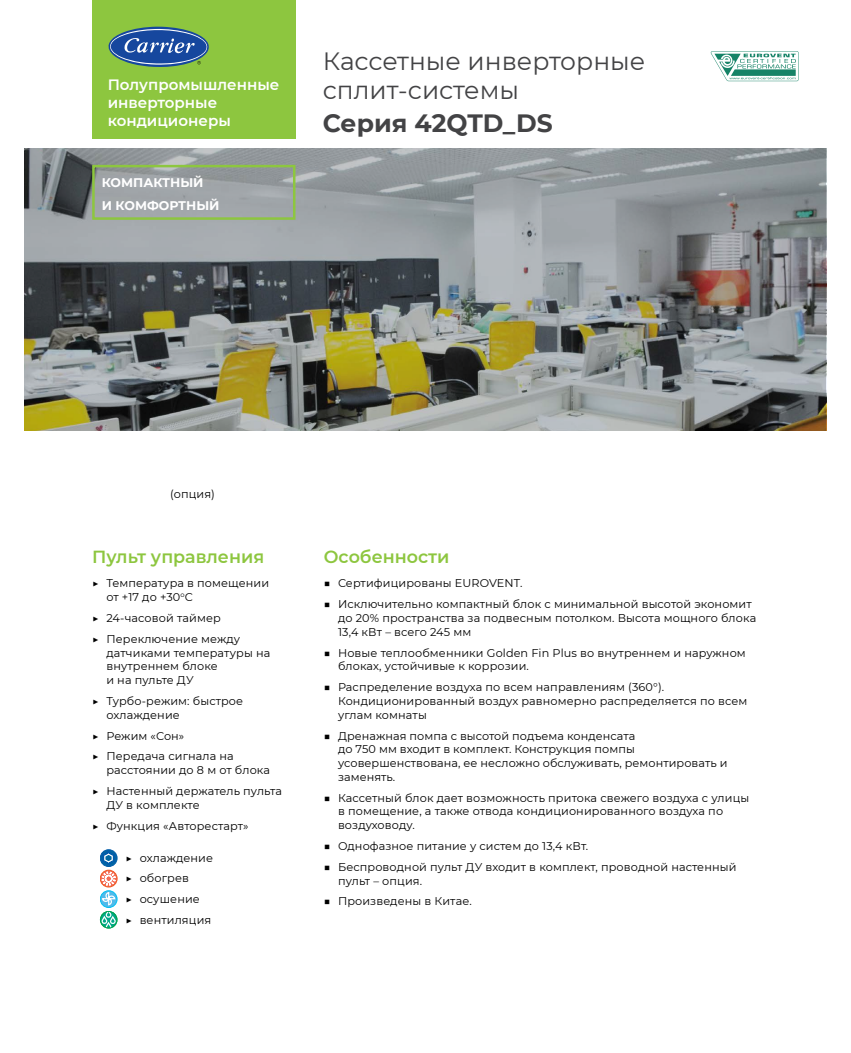
<style>
.page{position:relative;width:851px;height:1053px;background:#fff}
.page>*{position:absolute;margin:0;border:0;box-sizing:border-box;transform-origin:0 0}
.t1{font:25px/28.8px "Montserrat";color:#434345}
.t2{font:700 25px "Montserrat";color:#434345}
.t3{font:600 17.5px "Montserrat";color:#8dc63f}
.t4{font:600 15px/18px "Montserrat";color:#fff}
.t5{font:700 12.5px/22.5px "Montserrat";color:#fff}
.t6{font:11.25px/13.8px "Montserrat";letter-spacing:.01em;color:#000}
</style>
<div class="page">
<div style="left:92px;top:0;width:203px;height:139px;background:#8dc63f"></div>
<svg style="left:108px;top:27px;width:101px;height:40px"></svg>
<img style="left:25px;top:148px;width:801px;height:283px">
<svg style="left:710px;top:51px;width:88px;height:30px"></svg>
<div style="left:100px;top:849px;width:17px;height:17px;border:1px solid #005baa;border-radius:50%"></div>
<svg style="left:100px;top:850px;width:17px;height:77px"></svg>
<div style="left:100px;top:911px;width:17px;height:17px;border:1px solid #00a655;border-radius:50%"></div>
<div style="left:92px;top:165px;width:203px;height:55px;border:2px solid #8dc63f"></div>
<h3 class="t4" style="left:108px;top:74px;width:173px">Полупромышленные инверторные кондиционеры</h3>
<p class="t5" style="left:102px;top:171px;width:119px">КОМПАКТНЫЙ<br>И КОМФОРТНЫЙ</p>
<h1 class="t1" style="left:323px;top:46px;width:324px">Кассетные инверторные сплит-системы</h1>
<h1 class="t2" style="left:323px;top:105px;width:231px">Серия 42QTD_DS</h1>
<p class="t6" style="left:170px;top:486px;width:46px">(опция)</p>
<h2 class="t3" style="left:92px;top:544px;width:173px">Пульт управления</h2>
<p class="t6" style="left:106px;top:576px;width:164px;text-indent:-14px">▶ Температура в помещении от +17 до +30<sup>о</sup>С</p>
<p class="t6" style="left:92px;top:607px;width:149px;line-height:20.9px">▶ 24-часовой таймер<br>▶ Переключение между</p>
<p class="t6" style="left:106px;top:645px;width:165px">датчиками температуры на внутреннем блоке<br>и на пульте ДУ</p>
<p class="t6" style="left:106px;top:693px;width:138px;text-indent:-14px">▶ Турбо-режим: быстрое охлаждение</p>
<p class="t6" style="left:92px;top:724px;width:143px;line-height:20.9px">▶ Режим «Сон»<br>▶ Передача сигнала на</p>
<p class="t6" style="left:92px;top:759px;width:191px;line-height:20.9px;text-align:center">расстоянии до 8 м от блока<br>▶ Настенный держатель пульта</p>
<p class="t6" style="left:92px;top:793px;width:158px;line-height:20.9px;text-indent:14px">ДУ в комплекте<br>▶ Функция «Авторестарт»</p>
<p class="t6" style="left:125px;top:846px;width:89px;line-height:20.9px">▶ охлаждение ▶ обогрев<br>▶ осушение<br>▶ вентиляция</p>
<h2 class="t3" style="left:324px;top:544px;width:127px">Особенности</h2>
<p class="t6" style="left:324px;top:576px;width:200px">■ Сертифицированы EUROVENT.</p>
<p class="t6" style="left:338px;top:597px;width:419px;text-indent:-14px">■ Исключительно компактный блок с минимальной высотой экономит до 20% пространства за подвесным потолком. Высота мощного блока<br>13,4 кВт – всего 245 мм</p>
<p class="t6" style="left:338px;top:645px;width:409px;text-indent:-14px">■ Новые теплообменники Golden Fin Plus во внутреннем и наружном блоках, устойчивые к коррозии.</p>
<p class="t6" style="left:338px;top:679px;width:410px;text-indent:-14px">■ Распределение воздуха по всем направлениям (360°).<br>Кондиционированный воздух равномерно распределяется по всем углам комнаты</p>
<p class="t6" style="left:338px;top:728px;width:391px;text-indent:-14px">■ Дренажная помпа с высотой подъема конденсата<br>до 750 мм входит в комплект. Конструкция помпы усовершенствована, ее несложно обслуживать, ремонтировать и заменять.</p>
<p class="t6" style="left:338px;top:790px;width:413px;text-indent:-14px">■ Кассетный блок дает возможность притока свежего воздуха с улицы в помещение, а также отвода кондиционированного воздуха по воздуховоду.</p>
<p class="t6" style="left:324px;top:838px;width:266px">■ Однофазное питание у систем до 13,4 кВт.</p>
<p class="t6" style="left:338px;top:859px;width:400px;text-indent:-14px">■ Беспроводной пульт ДУ входит в комплект, проводной настенный пульт – опция.</p>
<p class="t6" style="left:324px;top:894px;width:149px">■ Произведены в Китае.</p>
</div>
